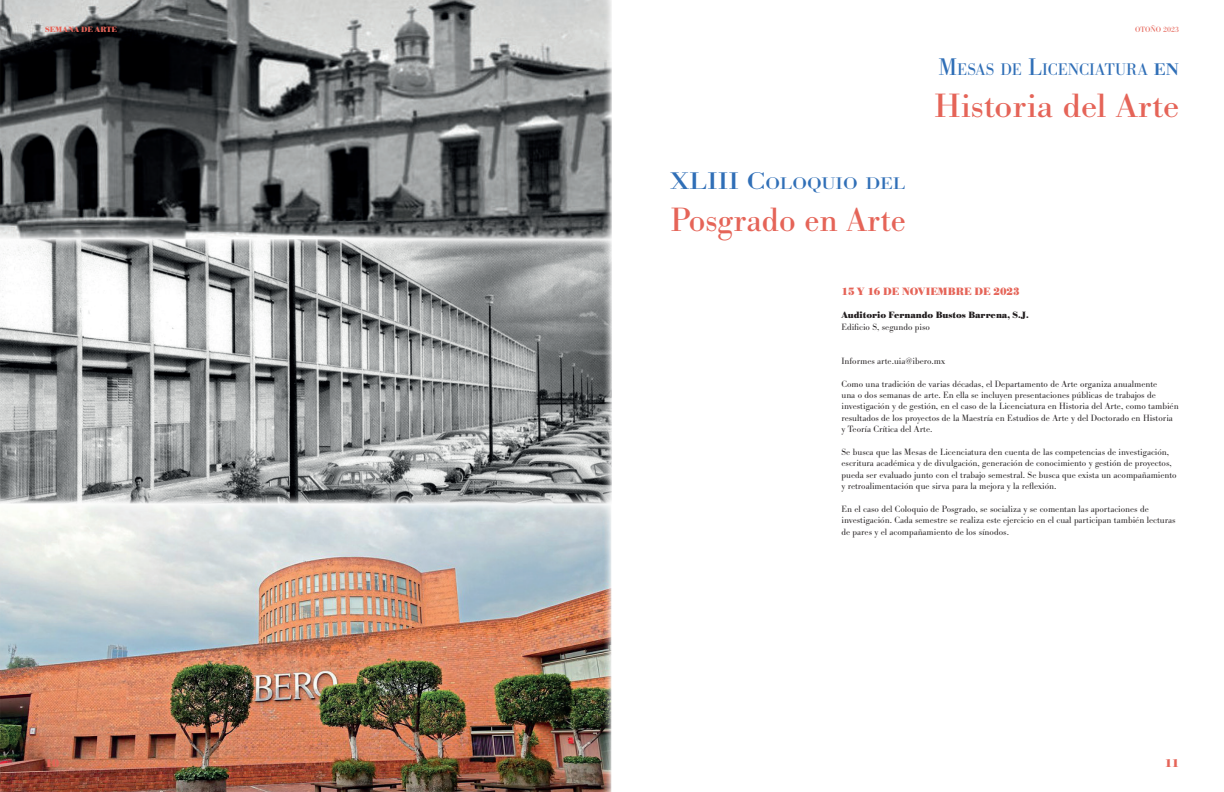
<style>
.page{position:relative;width:1224px;height:792px;background:#fff}
.page>*{position:absolute;margin:0;border:0;box-sizing:border-box;transform-origin:0 0}
.t1{font:35px "Bodoni URW";color:#e56458;scale:1.07 1}
.t2{font:35px "Bodoni URW";color:#e56458}
.t3{font:17.5px "Bodoni URW";color:#306fb7}
.t4{font:17.5px "Bodoni URW";color:#306fb7;scale:1.26 1}
.t5{font:700 12px "Bodoni URW";color:#e56458}
.t6{font:700 11px "Bodoni URW";color:#e56458}
.t7{font:300 9.5px/11.4px "Bodoni URW";color:#231f20}
.t8{font:700 9.5px "Bodoni URW";color:#231f20}
.t9{font:700 8px "Bodoni URW";color:#e56458}
.t10{font:8px "Bodoni URW";color:#e56458}
.s1{font-size:25px}
.s2{font-weight:500}
</style>
<div class="page">
<img style="left:0;top:0;width:612px;height:239px">
<svg style="left:0;top:239px;width:612px;height:264px;background:#9da0a0"></svg>
<img style="left:0;top:503px;width:612px;height:289px">
<p class="t9" style="left:45px;top:25px;width:74px">SEMANA DE ARTE</p>
<p class="t10" style="left:1135px;top:25px;width:45px">OTOÑO 2023</p>
<h2 class="t4" style="left:670px;top:173px;width:188px"><span class="s1">XLIII C</span>OLOQUIO DEL</h2>
<h1 class="t2" style="left:670px;top:199px;width:237px">Posgrado en Arte</h1>
<h2 class="t3" style="left:938px;top:59px;width:242px"><span class="s1">M</span>ESAS DE <span class="s1">L</span>ICENCIATURA <span class="s2">en</span></h2>
<h1 class="t1" style="left:934px;top:85px;width:230px">Historia del Arte</h1>
<p class="t6" style="left:842px;top:285px;width:180px">15 Y 16 DE NOVIEMBRE DE 2023</p>
<p class="t8" style="left:842px;top:310px;width:189px">Auditorio Fernando Bustos Barrena, S.J.</p>
<p class="t7" style="left:842px;top:321px;width:90px">Edificio S, segundo piso</p>
<p class="t7" style="left:842px;top:355px;width:105px">Informes arte.uia@ibero.mx</p>
<p class="t7" style="left:842px;top:378px;width:339px">Como una tradición de varias décadas, el Departamento de Arte organiza anualmente<br>una o dos semanas de arte. En ella se incluyen presentaciones públicas de trabajos de investigación y de gestión, en el caso de la Licenciatura en Historia del Arte, como también resultados de los proyectos de la Maestría en Estudios de Arte y del Doctorado en Historia y Teoría Crítica del Arte.</p>
<p class="t7" style="left:842px;top:446px;width:337px">Se busca que las Mesas de Licenciatura den cuenta de las competencias de investigación, escritura académica y de divulgación, generación de conocimiento y gestión de proyectos, pueda ser evaluado junto con el trabajo semestral. Se busca que exista un acompañamiento y retroalimentación que sirva para la mejora y la reflexión.</p>
<p class="t7" style="left:842px;top:503px;width:336px">En el caso del Coloquio de Posgrado, se socializa y se comentan las aportaciones de investigación. Cada semestre se realiza este ejercicio en el cual participan también lecturas de pares y el acompañamiento de los sínodos.</p>
<p class="t5" style="left:45px;top:756px;width:16px">10</p>
<p class="t5" style="left:1165px;top:756px;width:16px">11</p>
</div>
